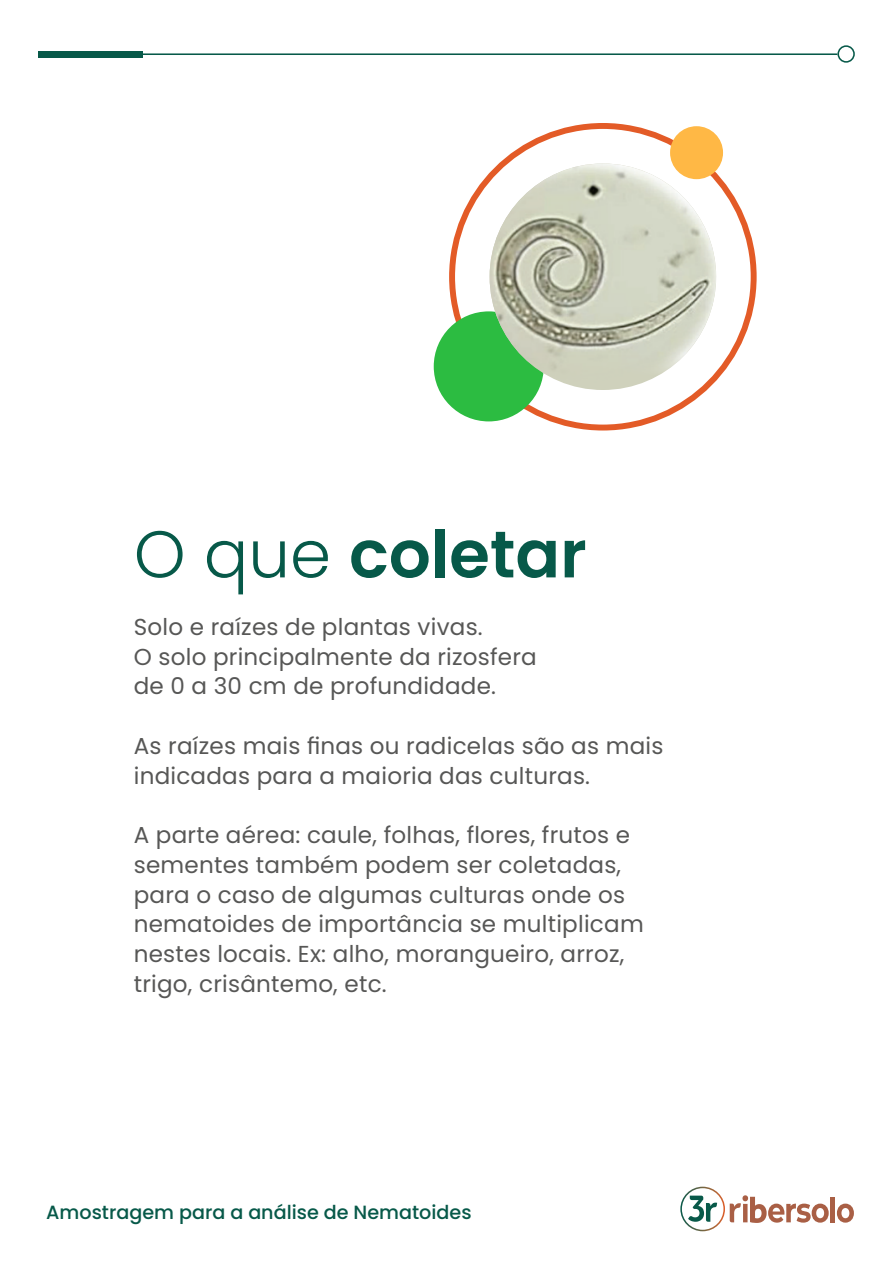
<style>
.page{position:relative;width:893px;height:1263px;background:#fff}
.page>*{position:absolute;margin:0;border:0;box-sizing:border-box;transform-origin:0 0}
.t1{font:600 65.85px "Poppins";color:#075949}
.t2{font:23.1px/29.7px "Poppins";letter-spacing:.01em;color:#575756}
.t3{font:500 19.2px "Poppins";color:#075949}
.s1{font-weight:300}
</style>
<div class="page">
<hr style="left:120px;top:53px;width:717px;height:2px;background:#075949">
<div style="left:837px;top:45px;width:18px;height:18px;border:2px solid #075949;border-radius:50%"></div>
<div style="left:38px;top:51px;width:105px;height:6px;background:#075949"></div>
<div style="left:830px;top:1197px;width:5px;height:25px;background:#a95f45"></div>
<svg style="left:837px;top:1203px;width:17px;height:19px"></svg>
<svg style="left:680px;top:1187px;width:149px;height:44px"></svg>
<div style="left:434px;top:311px;width:110px;height:110px;background:#2cbc41;border-radius:50%"></div>
<img style="left:490px;top:163px;width:226px;height:221px">
<div style="left:670px;top:126px;width:53px;height:53px;background:#ffb845;border-radius:50%"></div>
<h1 class="t1" style="left:134px;top:516px;width:454px"><span class="s1">O que</span> coletar</h1>
<p class="t2" style="left:134px;top:612px;width:405px">Solo e raízes de plantas vivas.<br>O solo principalmente da rizosfera de 0 a 30 cm de profundidade.</p>
<p class="t2" style="left:134px;top:731px;width:531px">As raízes mais finas ou radicelas são as mais indicadas para a maioria das culturas.</p>
<p class="t2" style="left:134px;top:820px;width:511px">A parte aérea: caule, folhas, flores, frutos e sementes também podem ser coletadas, para o caso de algumas culturas onde os nematoides de importância se multiplicam nestes locais. Ex: alho, morangueiro, arroz, trigo, crisântemo, etc.</p>
<p class="t3" style="left:46px;top:1201px;width:427px">Amostragem para a análise de Nematoides</p>
</div>
